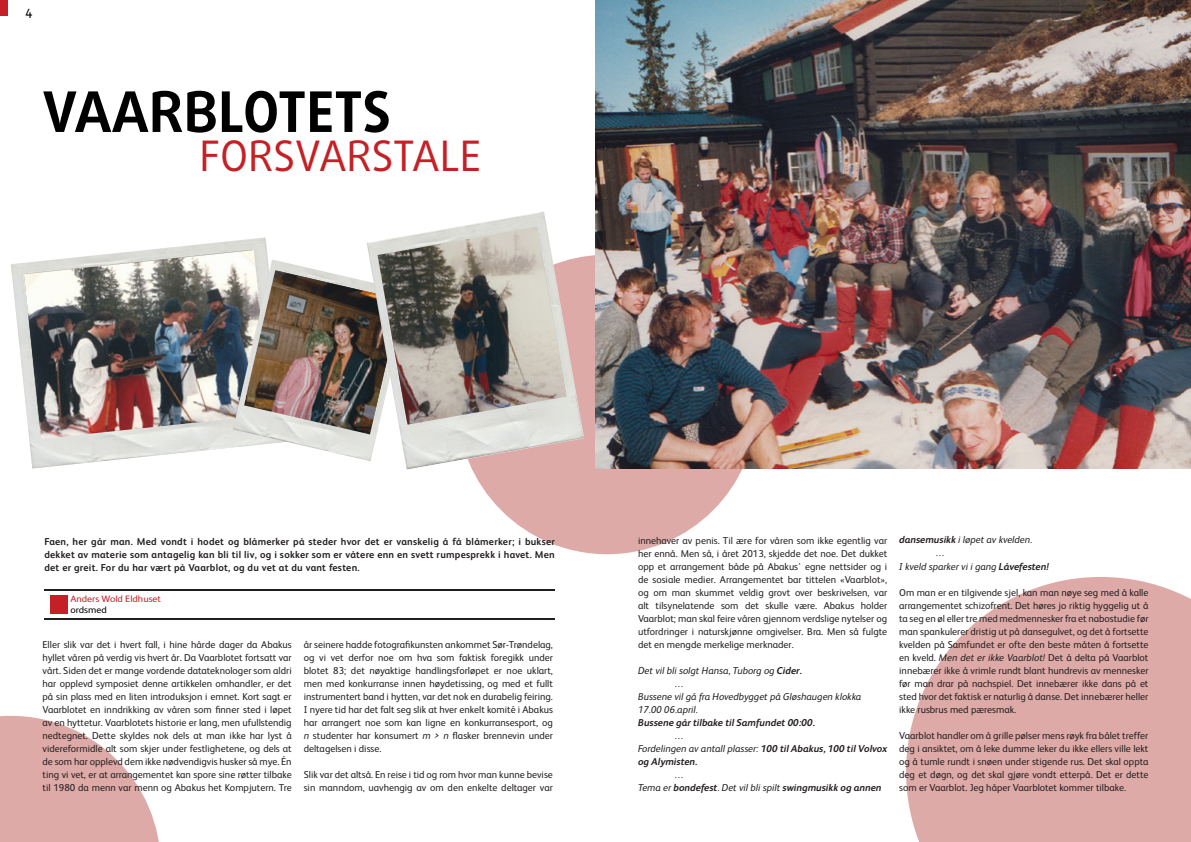
<style>
.page{position:relative;width:1191px;height:842px;background:#fff}
.page>*{position:absolute;margin:0;border:0;box-sizing:border-box;transform-origin:0 0}
.t1{font:700 56px "Daxline Pro";color:#000}
.t2{font:42px "Daxline Pro";color:#c52026}
.t3{font:14px "Corbel";color:#000}
.t4{font:10px/13px "FS Albert";color:#231f20;text-align:justify}
.t5{font:700 10px/13px "FS Albert";letter-spacing:.025em;color:#231f20;text-align:justify}
.t6{font:italic 10px "FS Albert";color:#231f20}
.t7{font:italic 700 10px/13px "FS Albert";color:#231f20}
.t8{font:9.3px "FS Albert";color:#c52026;scale:1.08 1}
.t9{font:9.3px "FS Albert";color:#000;scale:1.08 1}
.s1{font-style:italic}
.s2{font-weight:700}
.s3{font-weight:400}
</style>
<div class="page">
<div style="left:0;top:0;width:8px;height:15px;background:#c52026"></div>
<svg style="left:0;top:716px;width:159px;height:126px"></svg>
<div style="left:457px;top:255px;width:300px;height:299px;background:#deaaa7;border-radius:50%"></div>
<svg style="left:906px;top:577px;width:285px;height:265px;fill:#deaaa7"></svg>
<div style="left:50px;top:595px;width:18px;height:18px;background:#c52026"></div>
<hr style="left:44px;top:589px;width:511px;height:2px;background:#231f20">
<hr style="left:44px;top:618px;width:511px;height:1px;background:#231f20">
<img style="left:11px;top:237px;width:256px;height:231px">
<img style="left:24px;top:250px;width:244px;height:189px">
<img style="left:233px;top:259px;width:133px;height:202px">
<img style="left:244px;top:270px;width:122px;height:164px">
<img style="left:366px;top:211px;width:218px;height:259px">
<img style="left:378px;top:227px;width:189px;height:198px">
<img style="left:595px;top:0;width:596px;height:468px">
<h3 class="t3" style="left:26px;top:4px;width:9px">4</h3>
<h1 class="t1" style="left:43px;top:75px;width:350px">VAARBLOTETS</h1>
<h2 class="t2" style="left:199px;top:128px;width:283px">FORSVARSTALE</h2>
<p class="t5" style="left:44px;top:534px;width:512px">Faen, her går man. Med vondt i hodet og blåmerker på steder hvor det er vanskelig å få blåmerker; i bukser dekket av materie som antagelig kan bli til liv, og i sokker som er våtere enn en svett rumpesprekk i havet. Men det er greit. For du har vært på Vaarblot, og du vet at du vant festen.</p>
<p class="t8" style="left:70px;top:593px;width:85px">Anders Wold Eldhuset</p>
<p class="t9" style="left:71px;top:603px;width:35px">ordsmed</p>
<p class="t4" style="left:43px;top:637px;width:251px">Eller slik var det i hvert fall, i hine hårde dager da Abakus hyllet våren på verdig vis hvert år. Da Vaarblotet fortsatt var vårt. Siden det er mange vordende datateknologer som aldri har opplevd symposiet denne artikkelen omhandler, er det på sin plass med en liten introduksjon i emnet. Kort sagt er Vaarblotet en inndrikking av våren som finner sted i løpet av en hyttetur. Vaarblotets historie er lang, men ufullstendig nedtegnet. Dette skyldes nok dels at man ikke har lyst å videreformidle alt som skjer under festlighetene, og dels at de som har opplevd dem ikke nødvendigvis husker så mye. Én ting vi vet, er at arrangementet kan spore sine røtter tilbake til 1980 da menn var menn og Abakus het Kompjutern. Tre</p>
<p class="t4" style="left:304px;top:637px;width:251px">år seinere hadde fotografikunsten ankommet Sør-Trøndelag, og vi vet derfor noe om hva som faktisk foregikk under blotet 83; det nøyaktige handlingsforløpet er noe uklart, men med konkurranse innen høydetissing, og med et fullt instrumentert band i hytten, var det nok en durabelig feiring.<br>I nyere tid har det falt seg slik at hver enkelt komité i Abakus har arrangert noe som kan ligne en konkurransesport, og <span class="s1">n</span> studenter har konsumert <span class="s1">m &gt; n</span> flasker brennevin under deltagelsen i disse.</p>
<p class="t4" style="left:304px;top:767px;width:251px">Slik var det altså. En reise i tid og rom hvor man kunne bevise sin manndom, uavhengig av om den enkelte deltager var</p>
<p class="t4" style="left:638px;top:533px;width:251px">innehaver av penis. Til ære for våren som ikke egentlig var her ennå. Men så, i året 2013, skjedde det noe. Det dukket opp et arrangement både på Abakus' egne nettsider og i de sosiale medier. Arrangementet bar tittelen «Vaarblot», og om man skummet veldig grovt over beskrivelsen, var alt tilsynelatende som det skulle være. Abakus holder Vaarblot; man skal feire våren gjennom verdslige nytelser og utfordringer i naturskjønne omgivelser. Bra. Men så fulgte det en mengde merkelige merknader.</p>
<p class="t6" style="left:638px;top:663px;width:165px">Det vil bli solgt Hansa, Tuborg og <span class="s2">Cider.</span></p>
<p class="t6" style="left:674px;top:676px;width:11px">…</p>
<p class="t6" style="left:638px;top:689px;width:225px">Bussene vil gå fra Hovedbygget på Gløshaugen klokka</p>
<p class="t6" style="left:638px;top:702px;width:61px">17.00 06.april.</p>
<p class="t7" style="left:638px;top:715px;width:178px">Bussene går tilbake til Samfundet 00:00.</p>
<p class="t7" style="left:638px;top:728px;width:251px;text-indent:36px"><span class="s3">…<br>Fordelingen av antall plasser:</span> 100 til Abakus, 100 til Volvox og Alymisten.</p>
<p class="t7" style="left:638px;top:767px;width:245px;text-indent:36px"><span class="s3">…<br>Tema er</span> bondefest<span class="s3">. Det vil bli spilt</span> swingmusikk og annen</p>
<p class="t6" style="left:899px;top:533px;width:135px"><span class="s2">dansemusikk</span> i løpet av kvelden.</p>
<p class="t6" style="left:935px;top:546px;width:11px">…</p>
<p class="t6" style="left:899px;top:559px;width:151px">I kveld sparker vi i gang <span class="s2">Låvefesten!</span></p>
<p class="t4" style="left:899px;top:585px;width:251px">Om man er en tilgivende sjel, kan man nøye seg med å kalle arrangementet schizofrent. Det høres jo riktig hyggelig ut å ta seg en øl eller tre med medmennesker fra et nabostudie før man spankulerer dristig ut på dansegulvet, og det å fortsette kvelden på Samfundet er ofte den beste måten å fortsette en kveld. <span class="s1">Men det er ikke Vaarblot!</span> Det å delta på Vaarblot innebærer ikke å vrimle rundt blant hundrevis av mennesker før man drar på nachspiel. Det innebærer ikke dans på et sted hvor det faktisk er naturlig å danse. Det innebærer heller ikke rusbrus med pæresmak.</p>
<p class="t4" style="left:899px;top:728px;width:251px">Vaarblot handler om å grille pølser mens røyk fra bålet treffer deg i ansiktet, om å leke dumme leker du ikke ellers ville lekt og å tumle rundt i snøen under stigende rus. Det skal oppta deg et døgn, og det skal gjøre vondt etterpå. Det er dette som er Vaarblot. Jeg håper Vaarblotet kommer tilbake.</p>
</div>
